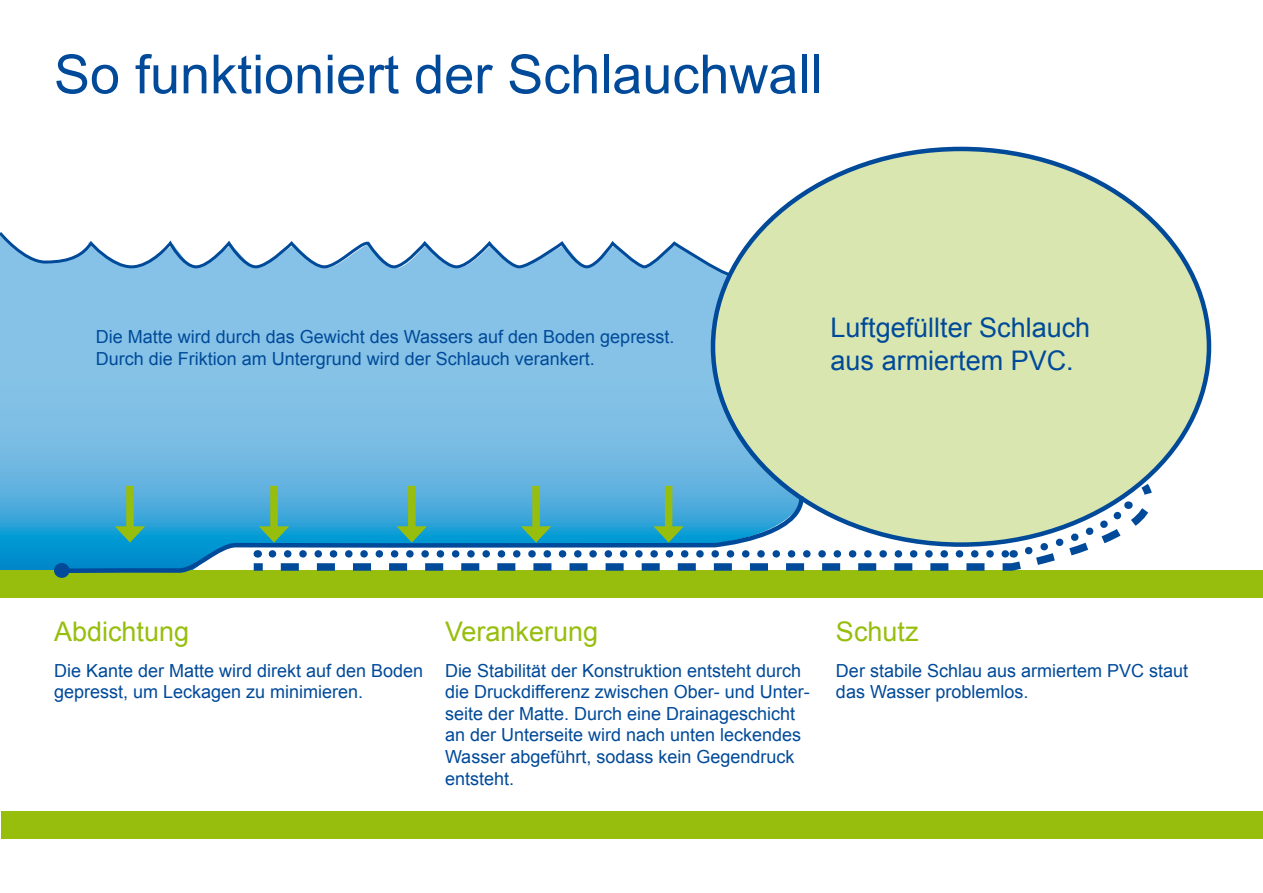
<style>
.page{position:relative;width:1263px;height:893px;background:#fff}
.page>*{position:absolute;margin:0;border:0;box-sizing:border-box;transform-origin:0 0}
.t1{font:54px "Arial";color:#004a99}
.t2{font:27px/32.4px "Arial";color:#004a99}
.t3{font:27px "Arial";color:#97be0d}
.t4{font:18px/21.6px "Arial";color:#004a99}
</style>
<div class="page">
<svg style="left:0;top:235px;width:771px;height:336px;background:#7dbee4"></svg>
<div style="left:0;top:571px;width:1263px;height:27px;background:#97be0d"></div>
<div style="left:713px;top:149px;width:496px;height:396px;background:#dae6b0;border-radius:50%"></div>
<svg style="left:0;top:232px;width:732px;height:45px"></svg>
<svg style="left:54px;top:492px;width:192px;height:82px;background:#32a0cf"></svg>
<div style="left:126px;top:486px;width:8px;height:47px;background:#97be0d"></div>
<svg style="left:115px;top:526px;width:30px;height:17px"></svg>
<div style="left:1px;top:812px;width:1262px;height:27px;background:#97be0d"></div>
<svg style="left:246px;top:475px;width:911px;height:96px"></svg>
<div style="left:54px;top:563px;width:16px;height:15px;background:#004a99;border-radius:50%"></div>
<h1 class="t1" style="left:54px;top:39px;width:770px">So funktioniert der Schlauchwall</h1>
<p class="t4" style="left:96px;top:326px;width:580px">Die Matte wird durch das Gewicht des Wassers auf den Boden gepresst.<br>Durch die Friktion am Untergrund wird der Schlauch verankert.</p>
<h2 class="t2" style="left:831px;top:312px;width:261px">Luftgefüllter Schlauch aus armiertem PVC.</h2>
<h2 class="t3" style="left:54px;top:613px;width:137px">Abdichtung</h2>
<p class="t4" style="left:54px;top:660px;width:371px">Die Kante der Matte wird direkt auf den Boden gepresst, um Leckagen zu minimieren.</p>
<h2 class="t3" style="left:445px;top:613px;width:155px">Verankerung</h2>
<p class="t4" style="left:445px;top:660px;width:366px">Die Stabilität der Konstruktion entsteht durch die Druckdifferenz zwischen Ober- und Unter&shy;seite der Matte. Durch eine Drainageschicht an der Unterseite wird nach unten leckendes Wasser abgeführt, sodass kein Gegendruck entsteht.</p>
<h2 class="t3" style="left:836px;top:613px;width:84px">Schutz</h2>
<p class="t4" style="left:836px;top:660px;width:354px">Der stabile Schlau aus armiertem PVC staut das Wasser problemlos.</p>
</div>
